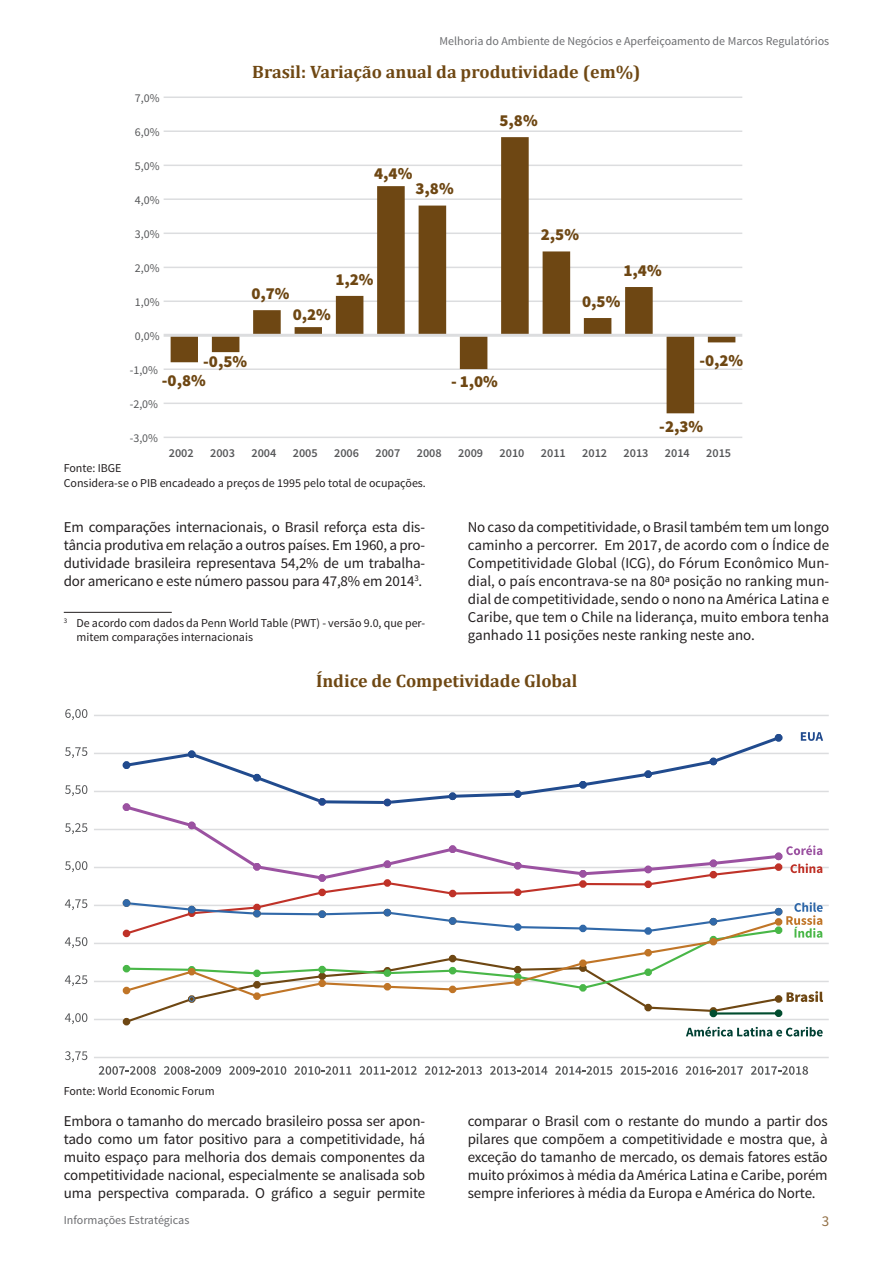
<style>
.page{position:relative;width:893px;height:1263px;background:#fff}
.page>*{position:absolute;margin:0;border:0;box-sizing:border-box;transform-origin:0 0}
.t1{font:700 18px "Cambria";color:#6f4813}
.t2{font:900 16.8px "Source Sans Pro";color:#6e4713}
.t3{font:15px/18px "Source Sans Pro";letter-spacing:-.01em;color:#231f20;text-align:justify}
.t4{font:15px "Source Sans Pro";color:#926f45}
.t5{font:600 12.15px "Source Sans Pro";color:#57585a}
.t6{font:12px/14.4px "Source Sans Pro";color:#231f20}
.t7{font:12px "Source Sans Pro";color:#6c6d70}
.t8{font:11.85px "Source Sans Pro";color:#57585a}
</style>
<div class="page">
<hr style="left:64px;top:612px;width:108px;height:1px;background:#231f20">
<hr style="left:164px;top:96px;width:578px;height:2px;background:#dcdddf">
<hr style="left:164px;top:130px;width:578px;height:2px;background:#dcdddf">
<hr style="left:164px;top:165px;width:578px;height:1px;background:#dcdddf">
<hr style="left:164px;top:198px;width:578px;height:2px;background:#dcdddf">
<hr style="left:164px;top:233px;width:578px;height:1px;background:#dcdddf">
<hr style="left:164px;top:267px;width:578px;height:1px;background:#dcdddf">
<hr style="left:164px;top:300px;width:578px;height:2px;background:#dcdddf">
<hr style="left:164px;top:368px;width:578px;height:2px;background:#dcdddf">
<hr style="left:164px;top:403px;width:578px;height:1px;background:#dcdddf">
<hr style="left:164px;top:437px;width:578px;height:1px;background:#dcdddf">
<svg style="left:171px;top:137px;width:564px;height:276px"></svg>
<hr style="left:164px;top:334px;width:578px;height:3px;background:#dcdddf">
<hr style="left:94px;top:715px;width:735px;height:1px;background:#dcdddf">
<hr style="left:94px;top:753px;width:735px;height:1px;background:#dcdddf">
<hr style="left:94px;top:791px;width:735px;height:1px;background:#dcdddf">
<hr style="left:94px;top:829px;width:735px;height:1px;background:#dcdddf">
<hr style="left:94px;top:867px;width:735px;height:1px;background:#dcdddf">
<hr style="left:94px;top:905px;width:735px;height:1px;background:#dcdddf">
<hr style="left:94px;top:943px;width:735px;height:1px;background:#dcdddf">
<hr style="left:94px;top:981px;width:735px;height:1px;background:#dcdddf">
<hr style="left:94px;top:1019px;width:735px;height:1px;background:#dcdddf">
<hr style="left:94px;top:1057px;width:735px;height:1px;background:#dcdddf">
<div style="left:123px;top:1018px;width:7px;height:7px;border:3px solid #6e4713;border-radius:50%"></div>
<div style="left:123px;top:930px;width:7px;height:7px;border:3px solid #bf3228;border-radius:50%"></div>
<div style="left:123px;top:965px;width:7px;height:7px;border:3px solid #49b748;border-radius:50%"></div>
<svg style="left:123px;top:806px;width:266px;height:39px"></svg>
<div style="left:123px;top:803px;width:7px;height:8px;border:3px solid #9b52a1;border-radius:50%"></div>
<div style="left:188px;top:822px;width:8px;height:7px;border:3px solid #9b52a1;border-radius:50%"></div>
<div style="left:123px;top:899px;width:7px;height:8px;border:3px solid #3169a9;border-radius:50%"></div>
<div style="left:123px;top:987px;width:7px;height:7px;border:3px solid #c07527;border-radius:50%"></div>
<svg style="left:123px;top:734px;width:659px;height:72px"></svg>
<div style="left:123px;top:761px;width:7px;height:8px;border:3px solid #214b8e;border-radius:50%"></div>
<div style="left:188px;top:750px;width:8px;height:8px;border:3px solid #214b8e;border-radius:50%"></div>
<div style="left:253px;top:774px;width:8px;height:7px;border:3px solid #214b8e;border-radius:50%"></div>
<div style="left:318px;top:798px;width:8px;height:8px;border:3px solid #214b8e;border-radius:50%"></div>
<div style="left:384px;top:799px;width:7px;height:7px;border:3px solid #214b8e;border-radius:50%"></div>
<div style="left:449px;top:792px;width:7px;height:8px;border:3px solid #214b8e;border-radius:50%"></div>
<div style="left:514px;top:790px;width:7px;height:8px;border:3px solid #214b8e;border-radius:50%"></div>
<div style="left:579px;top:781px;width:8px;height:7px;border:3px solid #214b8e;border-radius:50%"></div>
<div style="left:644px;top:770px;width:8px;height:8px;border:3px solid #214b8e;border-radius:50%"></div>
<div style="left:710px;top:758px;width:7px;height:7px;border:3px solid #214b8e;border-radius:50%"></div>
<div style="left:775px;top:734px;width:7px;height:7px;border:3px solid #214b8e;border-radius:50%"></div>
<svg style="left:801px;top:732px;width:22px;height:9px"></svg>
<svg style="left:124px;top:845px;width:699px;height:191px"></svg>
<svg style="left:65px;top:1051px;width:22px;height:11px"></svg>
<svg style="left:65px;top:1013px;width:22px;height:11px"></svg>
<svg style="left:65px;top:975px;width:22px;height:11px"></svg>
<svg style="left:65px;top:937px;width:22px;height:11px"></svg>
<svg style="left:65px;top:899px;width:22px;height:11px"></svg>
<svg style="left:65px;top:861px;width:22px;height:11px"></svg>
<svg style="left:65px;top:823px;width:22px;height:11px"></svg>
<svg style="left:65px;top:785px;width:22px;height:11px"></svg>
<svg style="left:65px;top:747px;width:22px;height:11px"></svg>
<svg style="left:65px;top:709px;width:22px;height:11px"></svg>
<svg style="left:99px;top:1066px;width:57px;height:9px"></svg>
<svg style="left:164px;top:1066px;width:57px;height:9px"></svg>
<svg style="left:229px;top:1066px;width:57px;height:9px"></svg>
<svg style="left:294px;top:1066px;width:57px;height:9px"></svg>
<svg style="left:360px;top:1066px;width:57px;height:9px"></svg>
<svg style="left:425px;top:1066px;width:57px;height:9px"></svg>
<svg style="left:490px;top:1066px;width:57px;height:9px"></svg>
<svg style="left:555px;top:1066px;width:57px;height:9px"></svg>
<svg style="left:620px;top:1066px;width:58px;height:9px"></svg>
<svg style="left:686px;top:1066px;width:57px;height:9px"></svg>
<svg style="left:751px;top:1066px;width:57px;height:9px"></svg>
<p class="t7" style="left:440px;top:34px;width:391px">Melhoria do Ambiente de Negócios e Aperfeiçoamento de Marcos Regulatórios</p>
<p class="t8" style="left:135px;top:91px;width:26px">7,0%</p>
<p class="t8" style="left:135px;top:125px;width:26px">6,0%</p>
<p class="t8" style="left:135px;top:159px;width:26px">5,0%</p>
<p class="t8" style="left:135px;top:193px;width:26px">4,0%</p>
<p class="t8" style="left:135px;top:227px;width:26px">3,0%</p>
<p class="t8" style="left:135px;top:261px;width:26px">2,0%</p>
<p class="t8" style="left:135px;top:295px;width:26px">1,0%</p>
<p class="t8" style="left:135px;top:329px;width:26px">0,0%</p>
<p class="t1" style="left:252px;top:59px;width:390px">Brasil: Variação anual da produtividade (em%)</p>
<p class="t2" style="left:251px;top:282px;width:40px">0,7%</p>
<p class="t2" style="left:374px;top:162px;width:40px">4,4%</p>
<p class="t2" style="left:415px;top:178px;width:40px">3,8%</p>
<p class="t2" style="left:335px;top:268px;width:40px">1,2%</p>
<p class="t2" style="left:293px;top:303px;width:40px">0,2%</p>
<p class="t2" style="left:499px;top:109px;width:40px">5,8%</p>
<p class="t2" style="left:541px;top:224px;width:40px">2,5%</p>
<p class="t2" style="left:623px;top:259px;width:40px">1,4%</p>
<p class="t2" style="left:582px;top:290px;width:40px">0,5%</p>
<p class="t2" style="left:203px;top:351px;width:45px">-0,5%</p>
<p class="t8" style="left:130px;top:363px;width:30px">-1,0%</p>
<p class="t2" style="left:162px;top:370px;width:45px">-0,8%</p>
<p class="t8" style="left:130px;top:397px;width:30px">-2,0%</p>
<p class="t2" style="left:451px;top:370px;width:48px">- 1,0%</p>
<p class="t2" style="left:699px;top:350px;width:45px">-0,2%</p>
<p class="t8" style="left:130px;top:431px;width:30px">-3,0%</p>
<p class="t2" style="left:659px;top:416px;width:45px">-2,3%</p>
<p class="t5" style="left:169px;top:445px;width:26px">2002</p>
<p class="t5" style="left:210px;top:445px;width:26px">2003</p>
<p class="t5" style="left:251px;top:445px;width:26px">2004</p>
<p class="t5" style="left:293px;top:445px;width:26px">2005</p>
<p class="t5" style="left:334px;top:445px;width:26px">2006</p>
<p class="t5" style="left:375px;top:445px;width:26px">2007</p>
<p class="t5" style="left:417px;top:445px;width:26px">2008</p>
<p class="t5" style="left:458px;top:445px;width:26px">2009</p>
<p class="t5" style="left:499px;top:445px;width:26px">2010</p>
<p class="t5" style="left:541px;top:445px;width:26px">2011</p>
<p class="t5" style="left:582px;top:445px;width:26px">2012</p>
<p class="t5" style="left:624px;top:445px;width:26px">2013</p>
<p class="t5" style="left:665px;top:445px;width:26px">2014</p>
<p class="t5" style="left:706px;top:445px;width:26px">2015</p>
<p class="t6" style="left:64px;top:461px;width:364px">Fonte: IBGE<br>Considera-se o PIB encadeado a preços de 1995 pelo total de ocupações.</p>
<p class="t3" style="left:64px;top:519px;width:363px">Em comparações internacionais, o Brasil reforça esta dis&shy;tância produtiva em relação a outros países. Em 1960, a pro&shy;dutividade brasileira representava 54,2% de um trabalha&shy;dor americano e este número passou para 47,8% em 2014<sup>3</sup>.</p>
<p class="t6" style="left:77px;top:616px;width:350px;text-indent:-13px"><sup>3</sup> De acordo com dados da Penn World Table (PWT) - versão 9.0, que per&shy;mitem comparações internacionais</p>
<p class="t3" style="left:468px;top:519px;width:363px">No caso da competitividade, o Brasil também tem um longo caminho a percorrer. Em 2017, de acordo com o Índice de Competitividade Global (ICG), do Fórum Econômico Mun&shy;dial, o país encontrava-se na 80ª posição no ranking mun&shy;dial de competitividade, sendo o nono na América Latina e Caribe, que tem o Chile na liderança, muito embora tenha ganhado 11 posições neste ranking neste ano.</p>
<p class="t1" style="left:316px;top:668px;width:263px">Índice de Competividade Global</p>
<p class="t6" style="left:64px;top:1084px;width:152px">Fonte: World Economic Forum</p>
<p class="t3" style="left:64px;top:1112px;width:363px">Embora o tamanho do mercado brasileiro possa ser apon&shy;tado como um fator positivo para a competitividade, há muito espaço para melhoria dos demais componentes da competitividade nacional, especialmente se analisada sob uma perspectiva comparada. O gráfico a seguir permite</p>
<p class="t3" style="left:468px;top:1112px;width:361px">comparar o Brasil com o restante do mundo a partir dos pilares que compõem a competitividade e mostra que, à exceção do tamanho de mercado, os demais fatores estão muito próximos à média da América Latina e Caribe, porém sempre inferiores à média da Europa e América do Norte.</p>
<p class="t7" style="left:64px;top:1212px;width:127px">Informações Estratégicas</p>
<p class="t4" style="left:822px;top:1212px;width:9px">3</p>
</div>
